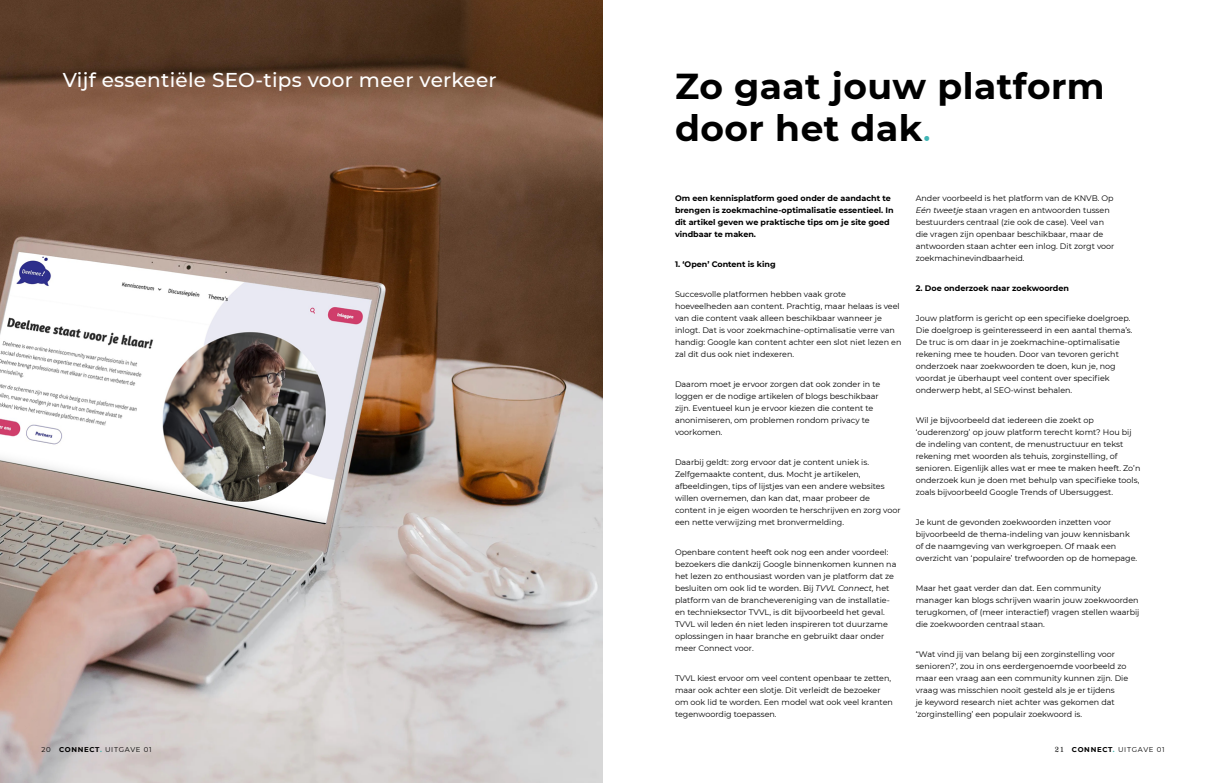
<style>
.page{position:relative;width:1206px;height:783px;background:#fff}
.page>*{position:absolute;margin:0;border:0;box-sizing:border-box;transform-origin:0 0}
.t1{font:700 36px/42px "Montserrat";letter-spacing:.015em;color:#000}
.t2{font:500 20px "Montserrat";letter-spacing:.015em;color:#fff}
.t3{font:8px/12px "Montserrat";color:#000}
.t4{font:700 8px/12px "Montserrat";color:#000}
.t5{font:7px "Montserrat";letter-spacing:.1em;color:#000}
.s1{font-weight:500;color:#40b5b5}
.s2{font-style:italic}
.s3{font-weight:700}
.s4{font-weight:700;color:#3eb5ac}
.s5{font-family:"Munson"}
</style>
<div class="page">
<img style="left:0;top:0;width:603px;height:783px">
<h2 class="t2" style="left:63px;top:66px;width:436px">Vijf essentiële SEO-tips voor meer verkeer</h2>
<h1 class="t1" style="left:675px;top:63px;width:431px">Zo gaat jouw platform door het dak<span class="s1">.</span></h1>
<p class="t4" style="left:675px;top:192px;width:220px">Om een kennisplatform goed onder de aandacht te brengen is zoekmachine-optimalisatie essentieel. In dit artikel geven we praktische tips om je site goed vindbaar te maken.</p>
<p class="t4" style="left:675px;top:258px;width:102px">1. ‘Open’ Content is king</p>
<p class="t3" style="left:675px;top:288px;width:228px">Succesvolle platformen hebben vaak grote hoeveelheden aan content. Prachtig, maar helaas is veel van die content vaak alleen beschikbaar wanneer je inlogt. Dat is voor zoekmachine-optimalisatie verre van handig: Google kan content achter een slot niet lezen en zal dit dus ook niet indexeren.</p>
<p class="t3" style="left:675px;top:378px;width:207px">Daarom moet je ervoor zorgen dat ook zonder in te loggen er de nodige artikelen of blogs beschikbaar zijn. Eventueel kun je ervoor kiezen die content te anonimiseren, om problemen rondom privacy te voorkomen.</p>
<p class="t3" style="left:675px;top:456px;width:227px">Daarbij geldt: zorg ervoor dat je content uniek is.<br>Zelfgemaakte content, dus. Mocht je artikelen, afbeeldingen, tips of lijstjes van een andere websites willen overnemen, dan kan dat, maar probeer de content in je eigen woorden te herschrijven en zorg voor een nette verwijzing met bronvermelding.</p>
<p class="t3" style="left:675px;top:546px;width:223px">Openbare content heeft ook nog een ander voordeel: bezoekers die dankzij Google binnenkomen kunnen na het lezen zo enthousiast worden van je platform dat ze besluiten om ook lid te worden. Bij <span class="s2">TVVL Connect,</span> het platform van de branchevereniging van de installatie&shy;en technieksector TVVL, is dit bijvoorbeeld het geval.<br>TVVL wil leden én niet leden inspireren tot duurzame oplossingen in haar branche en gebruikt daar onder meer Connect voor.</p>
<p class="t3" style="left:675px;top:672px;width:219px">TVVL kiest ervoor om veel content openbaar te zetten, maar ook achter een slotje. Dit verleidt de bezoeker om ook lid te worden. Een model wat ook veel kranten tegenwoordig toepassen.</p>
<p class="t3" style="left:916px;top:192px;width:200px">Ander voorbeeld is het platform van de KNVB. Op <span class="s2">Eén tweetje</span> staan vragen en antwoorden tussen bestuurders centraal (zie ook de case). Veel van die vragen zijn openbaar beschikbaar, maar de antwoorden staan achter een inlog. Dit zorgt voor zoekmachinevindbaarheid.</p>
<p class="t4" style="left:916px;top:282px;width:155px">2. Doe onderzoek naar zoekwoorden</p>
<p class="t3" style="left:916px;top:312px;width:218px">Jouw platform is gericht op een specifieke doelgroep.<br>Die doelgroep is geïnteresseerd in een aantal thema’s.<br>De truc is om daar in je zoekmachine-optimalisatie rekening mee te houden. Door van tevoren gericht onderzoek naar zoekwoorden te doen, kun je, nog voordat je überhaupt veel content over specifiek onderwerp hebt, al SEO-winst behalen.</p>
<p class="t3" style="left:916px;top:414px;width:226px">Wil je bijvoorbeeld dat iedereen die zoekt op ‘ouderenzorg’ op jouw platform terecht komt? Hou bij de indeling van content, de menustructuur en tekst rekening met woorden als tehuis, zorginstelling, of senioren. Eigenlijk alles wat er mee te maken heeft. Zo’n onderzoek kun je doen met behulp van specifieke tools, zoals bijvoorbeeld Google Trends of Ubersuggest.</p>
<p class="t3" style="left:916px;top:516px;width:223px">Je kunt de gevonden zoekwoorden inzetten voor bijvoorbeeld de thema-indeling van jouw kennisbank of de naamgeving van werkgroepen. Of maak een overzicht van ‘populaire’ trefwoorden op de homepage.</p>
<p class="t3" style="left:916px;top:582px;width:225px">Maar het gaat verder dan dat. Een community manager kan blogs schrijven waarin jouw zoekwoorden terugkomen, of (meer interactief) vragen stellen waarbij die zoekwoorden centraal staan.</p>
<p class="t3" style="left:916px;top:648px;width:214px">“Wat vind jij van belang bij een zorginstelling voor senioren?’, zou in ons eerdergenoemde voorbeeld zo maar een vraag aan een community kunnen zijn. Die vraag was misschien nooit gesteld als je er tijdens<br>je keyword research niet achter was gekomen dat ‘zorginstelling’ een populair zoekwoord is.</p>
<p class="t5" style="left:41px;top:744px;width:112px">20 <span class="s3">CONNECT</span><span class="s4">.</span> UITGAVE 01</p>
<p class="t5" style="left:1055px;top:744px;width:111px"><span class="s5">21</span> <span class="s3">CONNECT</span><span class="s4">.</span> UITGAVE 01</p>
</div>
